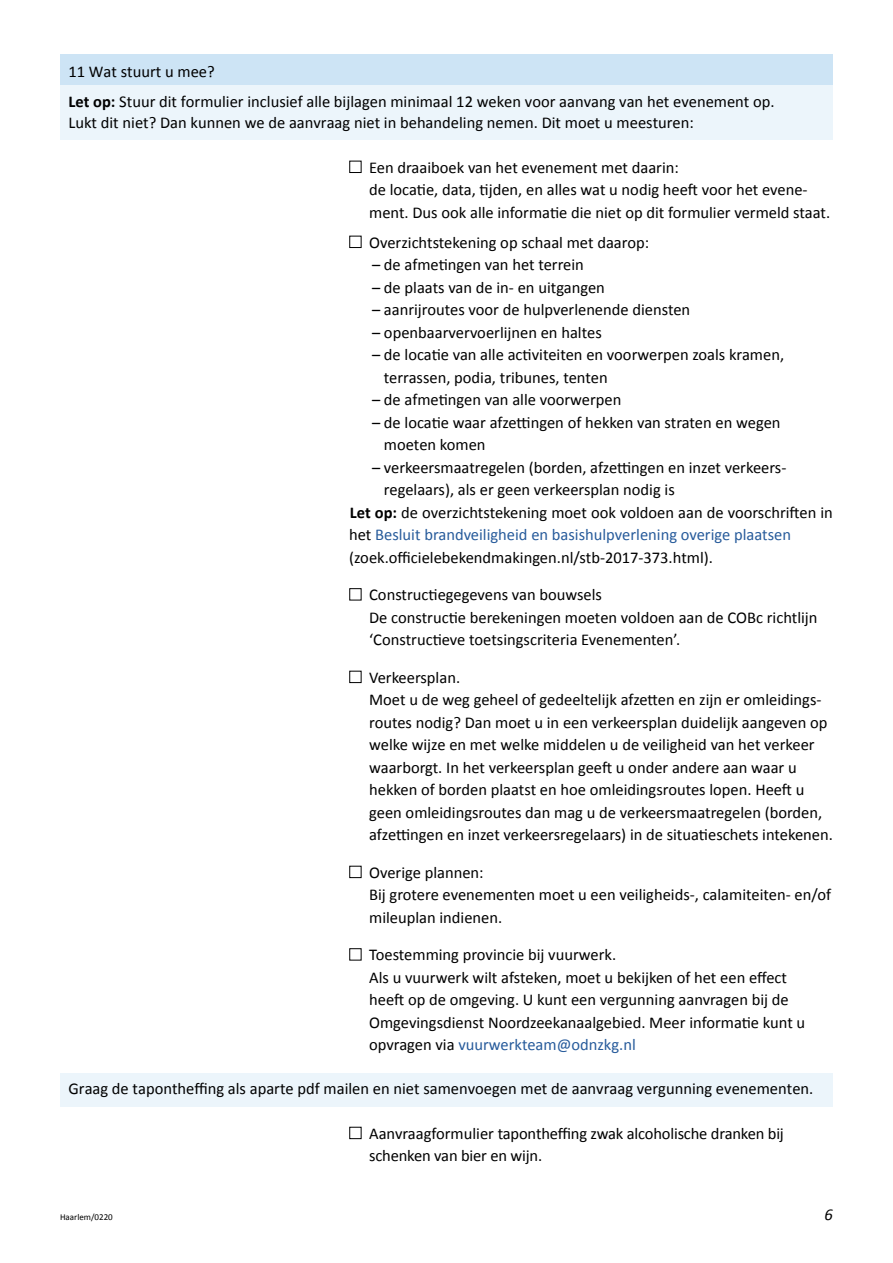
<style>
.page{position:relative;width:893px;height:1263px;background:#fff}
.page>*{position:absolute;margin:0;border:0;box-sizing:border-box;transform-origin:0 0}
.Instructies_4{font:16.5px/22.5px "Calibri";color:#000}
.Instructies_2{font:16.5px/21px "Calibri";color:#000}
.Vragen{font:16.5px "Calibri";color:#000}
.t1{font:italic 16.5px "Calibri";color:#000}
.t2{font:9px "Calibri";color:#000}
.s1{font-weight:700}
.s2{color:#275b9b}
</style>
<div class="page">
<div style="left:60px;top:54px;width:773px;height:32px;background:#cde4f5"></div>
<div style="left:60px;top:86px;width:773px;height:54px;background:#ecf5fb"></div>
<div style="left:60px;top:1073px;width:773px;height:33px;background:#ecf5fb"></div>
<p class="Vragen" style="left:68px;top:61px;width:148px">11 Wat stuurt u mee?</p>
<p class="Instructies_2" style="left:68px;top:90px;width:708px"><span class="s1">Let op:</span> Stuur dit formulier inclusief alle bijlagen minimaal 12 weken voor aanvang van het evenement op.<br>Lukt dit niet? Dan kunnen we de aanvraag niet in behandeling nemen. Dit moet u meesturen:</p>
<p class="Instructies_4" style="left:369px;top:155px;width:463px;text-indent:-20px">■ Een draaiboek van het evenement met daarin:<br>de locatie, data, tijden, en alles wat u nodig heeft voor het evene&shy;ment. Dus ook alle informatie die niet op dit formulier vermeld staat.</p>
<p class="Instructies_4" style="left:349px;top:230px;width:301px">■ Overzichtstekening op schaal met daarop:</p>
<p class="Instructies_4" style="left:372px;top:252px;width:213px">– de afmetingen van het terrein</p>
<p class="Instructies_4" style="left:372px;top:275px;width:234px">– de plaats van de in- en uitgangen</p>
<p class="Instructies_4" style="left:372px;top:297px;width:320px">– aanrijroutes voor de hulpverlenende diensten</p>
<p class="Instructies_4" style="left:372px;top:320px;width:231px">– openbaarvervoerlijnen en haltes</p>
<p class="Instructies_4" style="left:384px;top:342px;width:402px;text-indent:-12px">– de locatie van alle activiteiten en voorwerpen zoals kramen, terrassen, podia, tribunes, tenten</p>
<p class="Instructies_4" style="left:372px;top:387px;width:251px">– de afmetingen van alle voorwerpen</p>
<p class="Instructies_4" style="left:384px;top:410px;width:398px;text-indent:-12px">– de locatie waar afzettingen of hekken van straten en wegen moeten komen</p>
<p class="Instructies_4" style="left:384px;top:455px;width:403px;text-indent:-12px">– verkeersmaatregelen (borden, afzettingen en inzet verkeers&shy;regelaars), als er geen verkeersplan nodig is</p>
<p class="Instructies_4" style="left:349px;top:500px;width:485px"><span class="s1">Let op:</span> de overzichtstekening moet ook voldoen aan de voorschriften in het <span class="s2">Besluit brandveiligheid en basishulpverlening overige plaatsen</span></p>
<p class="Instructies_4" style="left:349px;top:545px;width:365px">(zoek.officielebekendmakingen.nl/stb-2017-373.html).</p>
<p class="Instructies_4" style="left:369px;top:582px;width:450px;text-indent:-20px">■ Constructiegegevens van bouwsels<br>De constructie berekeningen moeten voldoen aan de COBc richtlijn ‘Constructieve toetsingscriteria Evenementen’.</p>
<p class="Instructies_4" style="left:369px;top:665px;width:465px;text-indent:-20px">■ Verkeersplan.<br>Moet u de weg geheel of gedeeltelijk afzetten en zijn er omleidings&shy;routes nodig? Dan moet u in een verkeersplan duidelijk aangeven op welke wijze en met welke middelen u de veiligheid van het verkeer waarborgt. In het verkeersplan geeft u onder andere aan waar u hekken of borden plaatst en hoe omleidingsroutes lopen. Heeft u geen omleidingsroutes dan mag u de verkeersmaatregelen (borden, afzettingen en inzet verkeersregelaars) in de situatieschets intekenen.</p>
<p class="Instructies_4" style="left:369px;top:860px;width:464px;text-indent:-20px">■ Overige plannen:<br>Bij grotere evenementen moet u een veiligheids-, calamiteiten- en/of mileuplan indienen.</p>
<p class="Instructies_4" style="left:369px;top:942px;width:438px;text-indent:-20px">■ Toestemming provincie bij vuurwerk.<br>Als u vuurwerk wilt afsteken, moet u bekijken of het een effect heeft op de omgeving. U kunt een vergunning aanvragen bij de Omgevingsdienst Noordzeekanaalgebied. Meer informatie kunt u opvragen via <span class="s2">vuurwerkteam@odnzkg.nl</span></p>
<p class="Instructies_2" style="left:68px;top:1077px;width:746px">Graag de tapontheffing als aparte pdf mailen en niet samenvoegen met de aanvraag vergunning evenementen.</p>
<p class="Instructies_4" style="left:369px;top:1121px;width:416px;text-indent:-20px">■ Aanvraagformulier tapontheffing zwak alcoholische dranken bij schenken van bier en wijn.</p>
<p class="t2" style="left:60px;top:1211px;width:54px">Haarlem/0220</p>
<p class="t1" style="left:825px;top:1204px;width:10px">6</p>
</div>
